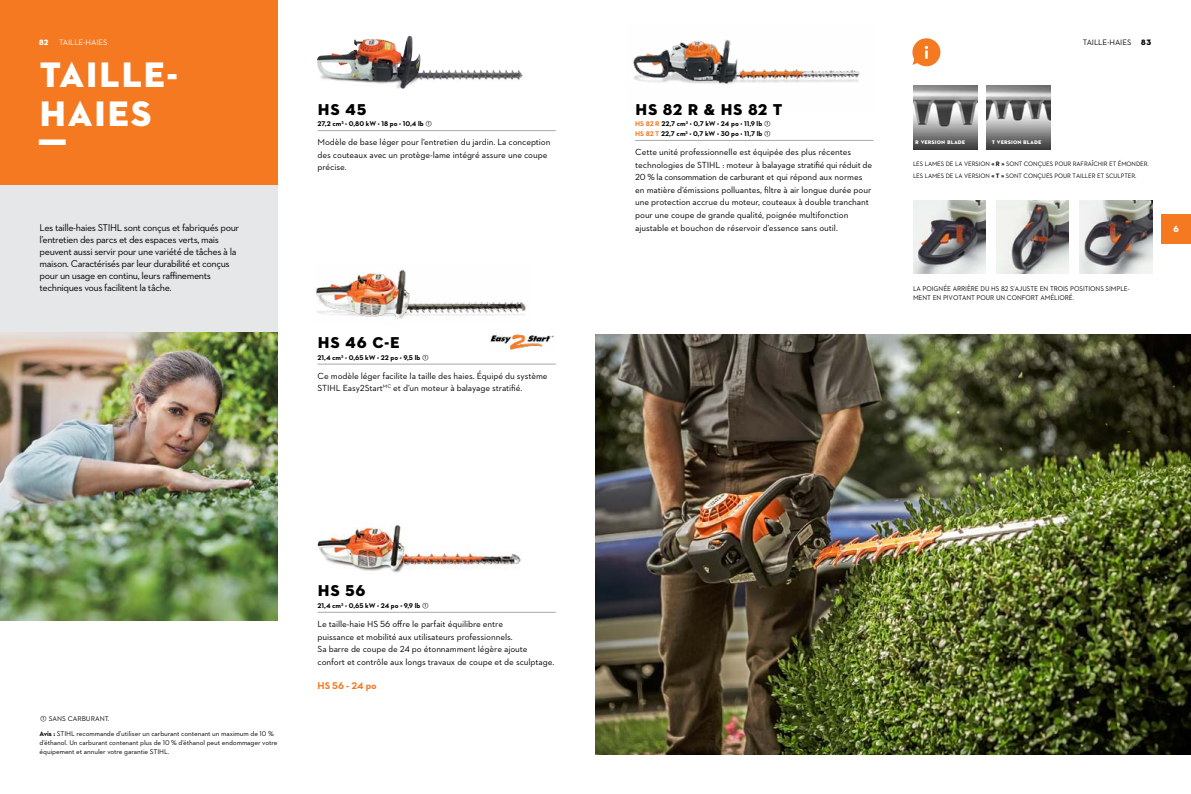
<style>
.page{position:relative;width:1191px;height:794px;background:#fff}
.page>*{position:absolute;margin:0;border:0;box-sizing:border-box;transform-origin:0 0}
.t1{font:36.1px "STIHL Contraface Display Titling";color:#fff}
.t2{font:16px "STIHL Contraface Display Titling";color:#000}
.t3{font:10px/12px "STIHL Contraface Text";letter-spacing:-.04em;color:#000}
.t4{font:700 10px "STIHL Contraface Text";color:#f47920}
.t5{font:9px/12.6px "STIHL Contraface Text";letter-spacing:-.01em;color:#000}
.t6{font:9px "STIHL Contraface Display Titling";color:#fff}
.Head_Balken_links{font:8px "STIHL Contraface Text";letter-spacing:-.01em;color:#fff}
.Head_Balken_links-2{font:8px "STIHL Contraface Text";letter-spacing:-.01em;color:#000}
.t7{font:8px "STIHL Contraface Display Titling";color:#fff}
.t8{font:8px "STIHL Contraface Display Titling";color:#000}
._00_2009_FL_Captions{font:7px/9px "STIHL Contraface Text";letter-spacing:-.01em;color:#000}
.Product_TechData{font:700 7px "STIHL Contraface Text";color:#000}
._00_2009_FL_Captions-2{font:7px/9px "STIHL Contraface Text";letter-spacing:-.01em;color:#000;scale:.95 1}
.Table_Model{font:7px "STIHL Contraface Text";color:#000}
._00_2009_FL_Captions-3{font:6.5px "STIHL Contraface Text";letter-spacing:-.01em;color:#000;scale:.95 1}
._00_2009_FL_Captions-4{font:5.2px "STIHL Contraface Display Titling";color:#fff}
.s1{font-weight:400}
.s2{color:#f47920}
.s3{font-weight:700}
</style>
<div class="page">
<img style="left:0;top:332px;width:278px;height:288px">
<div style="left:0;top:184px;width:278px;height:148px;background:#e6e7e8"></div>
<div style="left:0;top:0;width:278px;height:184px;background:#f47920"></div>
<img style="left:316px;top:269px;width:210px;height:50px">
<img style="left:317px;top:522px;width:204px;height:51px">
<img style="left:317px;top:38px;width:206px;height:51px">
<img style="left:490px;top:334px;width:64px;height:16px">
<hr style="left:317px;top:364px;width:239px;height:1px;background:#a7a9ac">
<hr style="left:317px;top:130px;width:239px;height:1px;background:#a7a9ac">
<hr style="left:317px;top:612px;width:239px;height:1px;background:#a7a9ac">
<img style="left:633px;top:40px;width:227px;height:44px">
<hr style="left:635px;top:140px;width:238px;height:1px;background:#a7a9ac">
<div style="left:1161px;top:214px;width:30px;height:30px;background:#f47920"></div>
<img style="left:913px;top:201px;width:72px;height:72px">
<img style="left:996px;top:201px;width:72px;height:72px">
<img style="left:1079px;top:201px;width:73px;height:72px">
<img style="left:913px;top:86px;width:64px;height:64px">
<img style="left:987px;top:86px;width:64px;height:64px">
<img style="left:595px;top:334px;width:596px;height:420px">
<svg style="left:912px;top:38px;width:28px;height:28px"></svg>
<p class="Head_Balken_links-2" style="left:1082px;top:37px;width:50px">TAILLE-HAIES</p>
<p class="t7" style="left:39px;top:37px;width:12px">82</p>
<p class="t8" style="left:1140px;top:37px;width:12px">83</p>
<p class="Head_Balken_links" style="left:59px;top:38px;width:50px">TAILLE-HAIES</p>
<p class="t1" style="left:39px;top:52px;width:142px">TAILLE-</p>
<p class="t1" style="left:39px;top:91px;width:115px">HAIES</p>
<p class="t1" style="left:36px;top:129px;width:35px">Ƒ</p>
<p class="t3" style="left:40px;top:222px;width:201px">Les taille-haies STIHL sont conçus et fabriqués pour l’entretien des parcs et des espaces verts, mais peuvent aussi servir pour une variété de tâches à la maison. Caractérisés par leur durabilité et conçus pour un usage en continu, leurs raffinements techniques vous facilitent la tâche.</p>
<p class="t2" style="left:317px;top:99px;width:51px">HS 45</p>
<p class="Product_TechData" style="left:317px;top:119px;width:116px">27,2 cm<sup>3</sup> • 0,80 kW • 18 po • 10,4 lb <span class="s1">①</span></p>
<p class="t5" style="left:317px;top:136px;width:234px">Modèle de base léger pour l’entretien du jardin. La conception des couteaux avec un protège-lame intégré assure une coupe précise.</p>
<p class="t2" style="left:317px;top:332px;width:84px">HS 46 C-E</p>
<p class="Product_TechData" style="left:317px;top:353px;width:113px">21,4 cm<sup>3</sup> • 0,65 kW • 22 po • 9,5 lb <span class="s1">①</span></p>
<p class="t5" style="left:317px;top:369px;width:231px">Ce modèle léger facilite la taille des haies. Équipé du système<br>STIHL Easy2Start<sup>MC</sup> et d’un moteur à balayage stratifié.</p>
<p class="t2" style="left:635px;top:99px;width:149px">HS 82 R &amp; HS 82 T</p>
<p class="Product_TechData" style="left:635px;top:119px;width:137px"><span class="s2">HS 82 R</span> 22,7 cm<sup>3</sup> • 0,7 kW • 24 po • 11,9 lb <span class="s1">①</span></p>
<p class="Product_TechData" style="left:635px;top:129px;width:137px"><span class="s2">HS 82 T</span> 22,7 cm<sup>3</sup> • 0,7 kW • 30 po • 11,7 lb <span class="s1">①</span></p>
<p class="t5" style="left:635px;top:146px;width:238px">Cette unité professionnelle est équipée des plus récentes technologies de STIHL : moteur à balayage stratifié qui réduit de 20 % la consommation de carburant et qui répond aux normes en matière d’émissions polluantes, filtre à air longue durée pour une protection accrue du moteur, couteaux à double tranchant pour une coupe de grande qualité, poignée multifonction ajustable et bouchon de réservoir d’essence sans outil.</p>
<p class="_00_2009_FL_Captions-4" style="left:915px;top:139px;width:51px">R VERSION BLADE</p>
<p class="_00_2009_FL_Captions-4" style="left:991px;top:139px;width:51px">T VERSION BLADE</p>
<p class="_00_2009_FL_Captions-3" style="left:913px;top:160px;width:250px">LES LAMES DE LA VERSION <span class="s3">« R »</span> SONT CONÇUES POUR RAFRAÎCHIR ET ÉMONDER.</p>
<p class="_00_2009_FL_Captions-3" style="left:913px;top:172px;width:237px">LES LAMES DE LA VERSION <span class="s3">« T »</span> SONT CONÇUES POUR TAILLER ET SCULPTER.</p>
<p class="_00_2009_FL_Captions-2" style="left:913px;top:283px;width:230px">LA POIGNÉE ARRIÈRE DU HS 82 S’AJUSTE EN TROIS POSITIONS SIMPLE-<br>MENT EN PIVOTANT POUR UN CONFORT AMÉLIORÉ.</p>
<p class="t6" style="left:1173px;top:223px;width:8px">6</p>
<p class="Table_Model" style="left:40px;top:714px;width:71px">① SANS CARBURANT.</p>
<p class="_00_2009_FL_Captions" style="left:40px;top:729px;width:239px"><span class="s3">Avis :</span> STIHL recommande d’utiliser un carburant contenant un maximum de 10 % d’éthanol. Un carburant contenant plus de 10 % d’éthanol peut endommager votre équipement et annuler votre garantie STIHL.</p>
<p class="t2" style="left:317px;top:580px;width:50px">HS 56</p>
<p class="Product_TechData" style="left:317px;top:601px;width:113px">21,4 cm<sup>3</sup> • 0,65 kW • 24 po • 9,9 lb <span class="s1">①</span></p>
<p class="t5" style="left:317px;top:617px;width:211px">Le taille-haie HS 56 offre le parfait équilibre entre puissance et mobilité aux utilisateurs professionnels.<br>Sa barre de coupe de 24 po étonnamment légère ajoute</p>
<p class="t5" style="left:317px;top:655px;width:238px">confort et contrôle aux longs travaux de coupe et de sculptage.</p>
<p class="t4" style="left:317px;top:678px;width:61px">HS 56 - 24 po</p>
</div>
